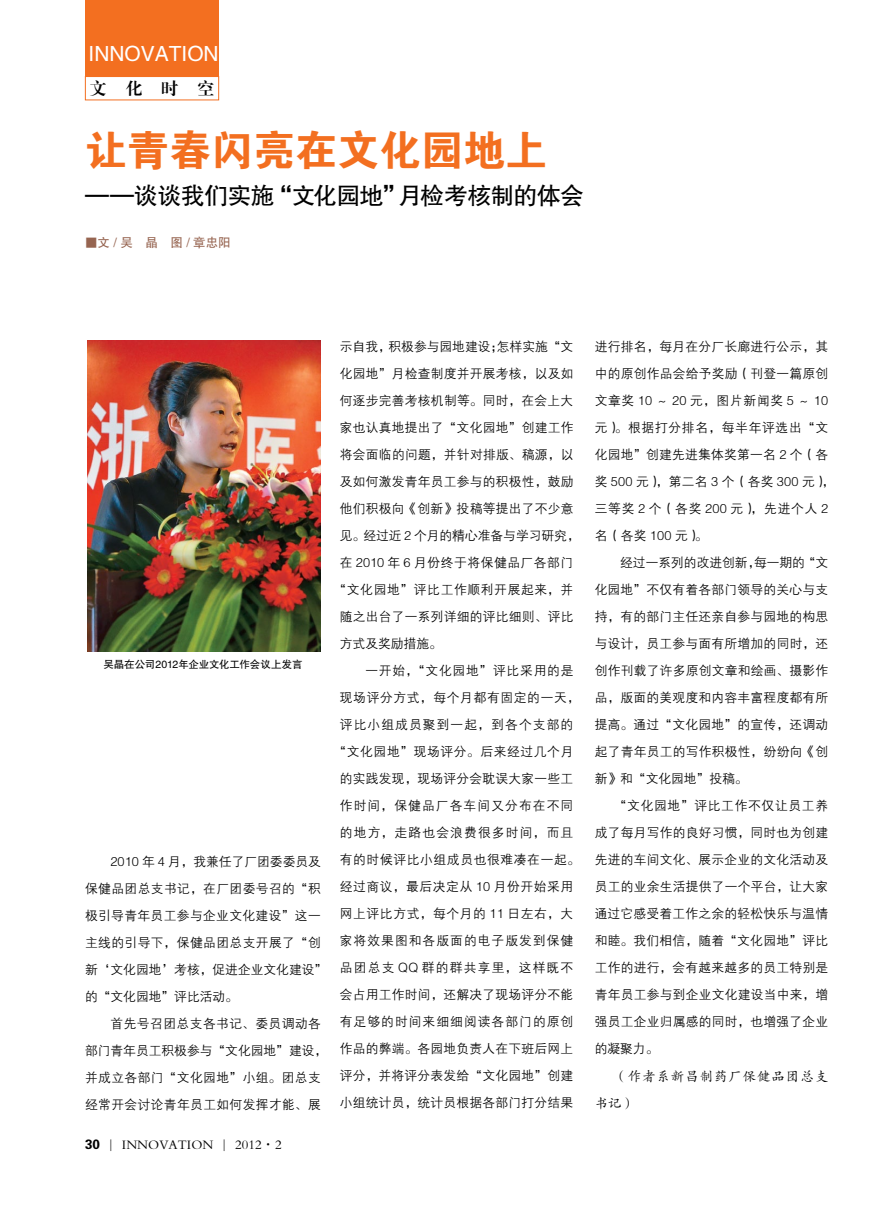
<style>
.page{position:relative;width:893px;height:1212px;background:#fff}
.page>*{position:absolute;margin:0;border:0;box-sizing:border-box;transform-origin:0 0}
.t1{font:42px "FZDHTJW GB1 0";color:#f36f20}
.t2{font:24px "FZHTJW GB1 0";letter-spacing:-.035em;color:#000}
.t3{font:21px "FZHTK GBK1 0";color:#fff}
.t4{font:16.5px "FZXBSJW GB1 0";color:#000}
.t5{font:13.5px "FZBSK GBK1 0";color:#000}
.t6{font:13.5px/27px "FZKTJW GB1 0";letter-spacing:.065em;color:#000}
.t7{font:12.75px/27px "FZZDXJW GB1 0";letter-spacing:.02em;color:#000}
.t8{font:12.75px "FZZDXJW GB1 0";letter-spacing:.05em;color:#000}
.t9{font:12.75px "FZZDXJW GB1 0";color:#000}
.t10{font:12.75px "FZZDXJW GB1 0";letter-spacing:.045em;color:#000}
.t11{font:12.75px "FZZDXJW GB1 0";letter-spacing:.085em;color:#000}
.t12{font:12.75px "FZZDXJW GB1 0";letter-spacing:.08em;color:#000}
.t13{font:12.75px "FZZDXJW GB1 0";letter-spacing:.09em;color:#000}
.t14{font:12.75px "FZZDXJW GB1 0";letter-spacing:.095em;color:#000}
.t15{font:12.75px "FZZDXJW GB1 0";letter-spacing:.06em;color:#000}
.t16{font:12.75px "FZHTJW GB1 0";color:#966450}
.t17{font:10.5px "FZHTJW GB1 0";letter-spacing:-.01em;color:#000}
.s1{font-family:"FZDHTJW GB1 0"}
</style>
<div class="page">
<div style="left:85px;top:0;width:134px;height:77px;background:#f36f20"></div>
<img style="left:87px;top:340px;width:234px;height:312px">
<h3 class="t3" style="left:89px;top:42px;width:132px">INNOVATION</h3>
<p class="t4" style="left:90px;top:79px;width:126px">文化时空</p>
<h1 class="t1" style="left:85px;top:128px;width:463px">让青春闪亮在文化园地上</h1>
<h2 class="t2" style="left:85px;top:182px;width:501px">——谈谈我们实施“文化园地”月检考核制的体会</h2>
<p class="t16" style="left:85px;top:235px;width:147px">■文 / 吴　晶　图 / 章忠阳</p>
<p class="t17" style="left:103px;top:659px;width:201px">吴晶在公司2012年企业文化工作会议上发言</p>
<p class="t7" style="left:85px;top:849px;width:244px;text-indent:26px">2010 年 4 月，我兼任了厂团委委员及保健品团总支书记，在厂团委号召的“积极引导青年员工参与企业文化建设”这一主线的引导下，保健品团总支开展了“创新‘文化园地’考核，促进企业文化建设”的“文化园地”评比活动。</p>
<p class="t7" style="left:85px;top:1011px;width:244px;text-indent:26px">首先号召团总支各书记、委员调动各部门青年员工积极参与“文化园地”建设，并成立各部门“文化园地”小组。团总支经常开会讨论青年员工如何发挥才能、展</p>
<p class="t5" style="left:85px;top:1137px;width:198px"><span class="s1">30</span> | INNOVATION | 2012·2</p>
<p class="t9" style="left:340px;top:340px;width:235px">示自我，积极参与园地建设；怎样实施“文</p>
<p class="t7" style="left:340px;top:360px;width:235px">化园地”月检查制度并开展考核，以及如</p>
<p class="t7" style="left:340px;top:387px;width:235px">何逐步完善考核机制等。同时，在会上大</p>
<p class="t7" style="left:340px;top:414px;width:235px">家也认真地提出了“文化园地”创建工作</p>
<p class="t7" style="left:340px;top:441px;width:235px">将会面临的问题，并针对排版、稿源，以</p>
<p class="t7" style="left:340px;top:468px;width:235px">及如何激发青年员工参与的积极性，鼓励</p>
<p class="t7" style="left:340px;top:495px;width:235px">他们积极向《创新》投稿等提出了不少意</p>
<p class="t9" style="left:340px;top:529px;width:241px">见。经过近 2 个月的精心准备与学习研究，</p>
<p class="t10" style="left:340px;top:556px;width:235px">在 2010 年 6 月份终于将保健品厂各部门</p>
<p class="t8" style="left:333px;top:583px;width:241px">“文化园地”评比工作顺利开展起来，并</p>
<p class="t7" style="left:340px;top:603px;width:235px">随之出台了一系列详细的评比细则、评比</p>
<p class="t9" style="left:340px;top:637px;width:104px">方式及奖励措施。</p>
<p class="t15" style="left:365px;top:664px;width:210px">一开始，“文化园地”评比采用的是</p>
<p class="t8" style="left:340px;top:691px;width:241px">现场评分方式，每个月都有固定的一天，</p>
<p class="t11" style="left:340px;top:718px;width:235px">评比小组成员聚到一起，到各个支部的</p>
<p class="t8" style="left:333px;top:745px;width:241px">“文化园地”现场评分。后来经过几个月</p>
<p class="t7" style="left:340px;top:766px;width:235px">的实践发现，现场评分会耽误大家一些工</p>
<p class="t11" style="left:340px;top:799px;width:235px">作时间，保健品厂各车间又分布在不同</p>
<p class="t13" style="left:340px;top:826px;width:235px">的地方，走路也会浪费很多时间，而且</p>
<p class="t8" style="left:340px;top:853px;width:241px">有的时候评比小组成员也很难凑在一起。</p>
<p class="t10" style="left:340px;top:880px;width:235px">经过商议，最后决定从 10 月份开始采用</p>
<p class="t8" style="left:340px;top:907px;width:235px">网上评比方式，每个月的 11 日左右，大</p>
<p class="t12" style="left:340px;top:934px;width:235px">家将效果图和各版面的电子版发到保健</p>
<p class="t14" style="left:340px;top:961px;width:235px">品团总支 QQ 群的群共享里，这样既不</p>
<p class="t7" style="left:340px;top:982px;width:235px">会占用工作时间，还解决了现场评分不能</p>
<p class="t12" style="left:340px;top:1015px;width:235px">有足够的时间来细细阅读各部门的原创</p>
<p class="t7" style="left:340px;top:1036px;width:235px">作品的弊端。各园地负责人在下班后网上</p>
<p class="t7" style="left:340px;top:1063px;width:235px">评分，并将评分表发给“文化园地”创建</p>
<p class="t7" style="left:340px;top:1090px;width:235px">小组统计员，统计员根据各部门打分结果</p>
<p class="t7" style="left:595px;top:334px;width:241px">进行排名，每月在分厂长廊进行公示，其中的原创作品会给予奖励（刊登一篇原创文章奖 10 ～ 20 元，图片新闻奖 5 ～ 10元）。根据打分排名，每半年评选出“文化园地”创建先进集体奖第一名 2 个（各奖 500 元），第二名 3 个（各奖 300 元），三等奖 2 个（各奖 200 元），先进个人 2名（各奖 100 元）。</p>
<p class="t7" style="left:595px;top:550px;width:235px;text-align:justify;text-indent:26px">经过一系列的改进创新，每一期的“文化园地”不仅有着各部门领导的关心与支持，有的部门主任还亲自参与园地的构思与设计，员工参与面有所增加的同时，还创作刊载了许多原创文章和绘画、摄影作品，版面的美观度和内容丰富程度都有所提高。通过“文化园地”的宣传，还调动起了青年员工的写作积极性，纷纷向《创新》和“文化园地”投稿。</p>
<p class="t7" style="left:595px;top:793px;width:235px;text-align:justify;text-indent:19px">“文化园地”评比工作不仅让员工养成了每月写作的良好习惯，同时也为创建先进的车间文化、展示企业的文化活动及员工的业余生活提供了一个平台，让大家通过它感受着工作之余的轻松快乐与温情和睦。我们相信，随着“文化园地”评比工作的进行，会有越来越多的员工特别是青年员工参与到企业文化建设当中来，增强员工企业归属感的同时，也增强了企业的凝聚力。</p>
<p class="t6" style="left:595px;top:1063px;width:235px;text-indent:19px">（作者系新昌制药厂保健品团总支书记）</p>
</div>
